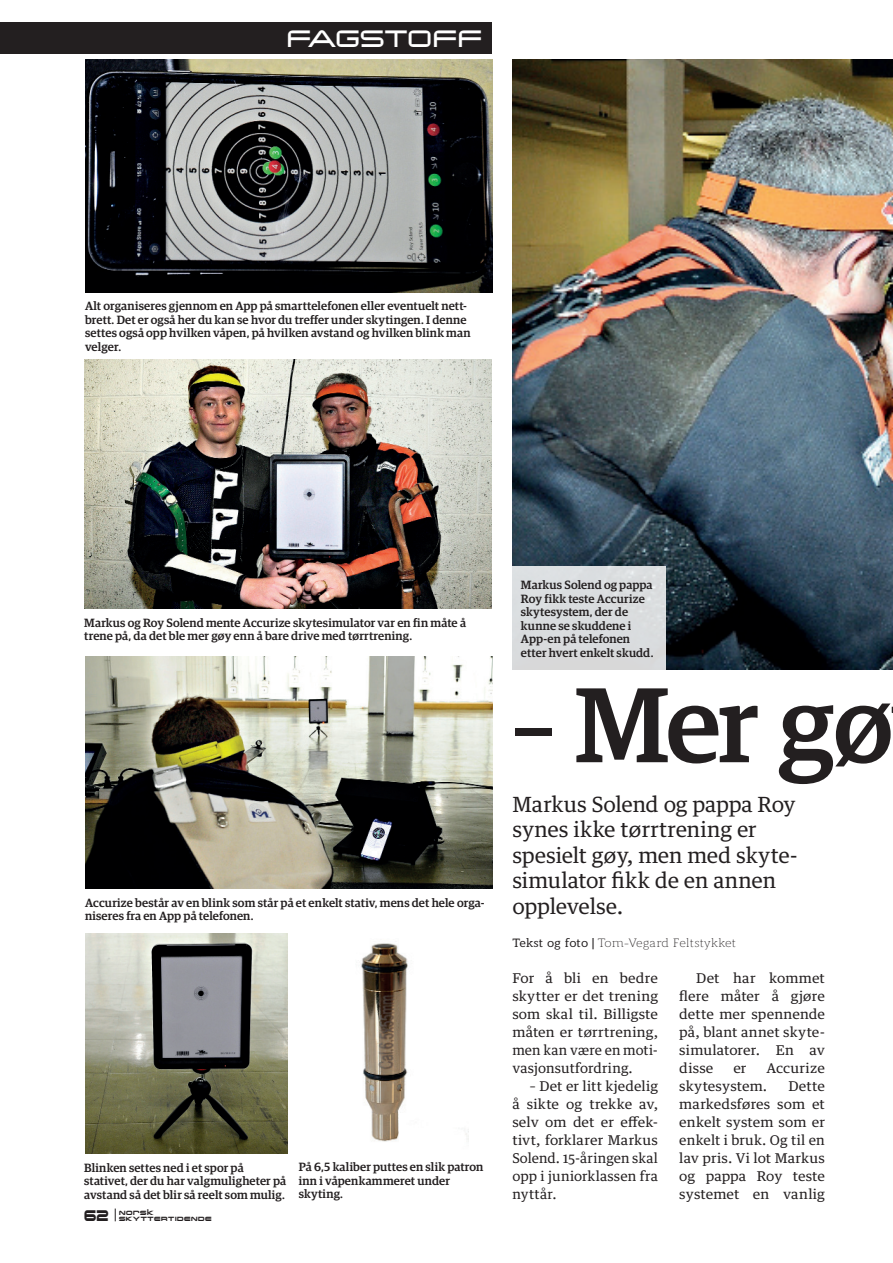
<style>
.page{position:relative;width:893px;height:1263px;background:#fff}
.page>*{position:absolute;margin:0;border:0;box-sizing:border-box;transform-origin:0 0}
.t1{font:500 106.5px "Guardian Egyp";color:#231f20}
.t2{font:30px "Changeling Neo";color:#fff}
.t3{font:21px/25.5px "Guardian Text Egyp";letter-spacing:-.005em;color:#231f20}
.t4{font:700 19.5px "Changeling Neo";color:#231f20;scale:.75 1}
.t5{font:13.5px/18px "Guardian Text Egyp";letter-spacing:.01em;color:#231f20;text-align:justify}
.t6{font:500 12px/13.5px "Guardian Egyp";letter-spacing:.005em;color:#231f20}
.t7{font:300 12px "Modum";color:#231f20}
.t8{font:700 7.65px "Changeling Neo";letter-spacing:.075em;color:#231f20}
.s1{font-weight:500}
</style>
<div class="page">
<img style="left:512px;top:60px;width:381px;height:610px">
<div style="left:0;top:23px;width:491px;height:31px;background:#231f20"></div>
<div style="left:512px;top:567px;width:153px;height:103px;background:#d9dcdf"></div>
<img style="left:85px;top:60px;width:407px;height:232px">
<img style="left:84px;top:360px;width:407px;height:249px">
<img style="left:85px;top:656px;width:407px;height:233px">
<img style="left:85px;top:933px;width:203px;height:220px">
<img style="left:361px;top:943px;width:108px;height:199px">
<svg style="left:115px;top:1208px;width:1px;height:13px"></svg>
<h2 class="t2" style="left:286px;top:19px;width:198px">FAGSTOFF</h2>
<p class="t6" style="left:85px;top:299px;width:387px">Alt organiseres gjennom en App på smarttelefonen eller eventuelt nett&shy;brett. Det er også her du kan se hvor du treffer under skytingen. I denne settes også opp hvilken våpen, på hvilken avstand og hvilken blink man velger.</p>
<p class="t6" style="left:84px;top:616px;width:383px">Markus og Roy Solend mente Accurize skytesimulator var en fin måte å trene på, da det ble mer gøy enn å bare drive med tørrtrening.</p>
<p class="t6" style="left:85px;top:896px;width:401px">Accurize består av en blink som står på et enkelt stativ, mens det hele orga&shy;niseres fra en App på telefonen.</p>
<p class="t6" style="left:84px;top:1160px;width:204px">Blinken settes ned i et spor på stativet, der du har valgmuligheter på avstand så det blir så reelt som mulig.</p>
<p class="t6" style="left:299px;top:1160px;width:186px">På 6,5 kaliber puttes en slik patron inn i våpenkammeret under skyting.</p>
<p class="t8" style="left:119px;top:1208px;width:36px">Norsk</p>
<h3 class="t4" style="left:84px;top:1203px;width:34px">62</h3>
<p class="t8" style="left:119px;top:1214px;width:94px">SKYTTERTIDENDE</p>
<p class="t6" style="left:521px;top:578px;width:134px">Markus Solend og pappa<br>Roy fikk teste Accurize skytesystem, der de kunne se skuddene i<br>App-en på telefonen etter hvert enkelt skudd.</p>
<h1 class="t1" style="left:512px;top:663px;width:382px">– Mer gø</h1>
<h3 class="t3" style="left:512px;top:789px;width:287px">Markus Solend og pappa Roy synes ikke tørrtrening er spesielt gøy, men med skyte&shy;simulator fikk de en annen opplevelse.</h3>
<p class="t7" style="left:512px;top:934px;width:225px"><span class="s1">Tekst og foto |</span> Tom-Vegard Feltstykket</p>
<p class="t5" style="left:512px;top:968px;width:147px">For å bli en bedre skytter er det trening som skal til. Billigste måten er tørrtrening, men kan være en moti&shy;vasjonsutfordring.</p>
<p class="t5" style="left:512px;top:1076px;width:147px;text-indent:17px">– Det er litt kjedelig å sikte og trekke av, selv om det er effek&shy;tivt, forklarer Markus Solend. 15-åringen skal opp i juniorklassen fra nyttår.</p>
<p class="t5" style="left:679px;top:968px;width:147px;text-indent:17px">Det har kommet flere måter å gjøre dette mer spennende på, blant annet skyte&shy;simulatorer. En av disse</p>
<p class="t5" style="left:679px;top:1058px;width:147px;text-indent:87px">Accurize skytesystem.</p>
<p class="t5" style="left:733px;top:1058px;width:15px">er</p>
<p class="t5" style="left:679px;top:1076px;width:147px;text-indent:109px">Dette markedsføres som et enkelt system som er enkelt i bruk. Og til en lav pris. Vi lot Markus og pappa Roy teste systemet en vanlig</p>
</div>
